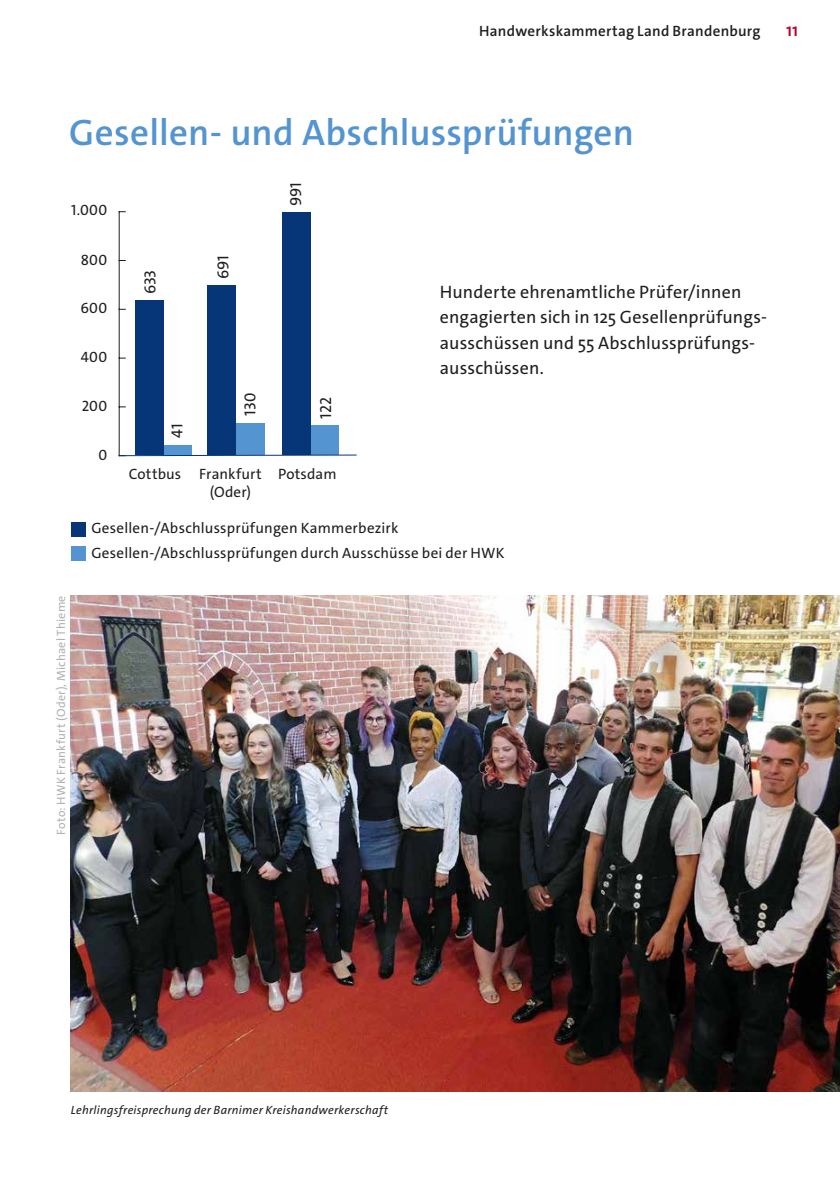
<style>
.page{position:relative;width:840px;height:1191px;background:#fff}
.page>*{position:absolute;margin:0;border:0;box-sizing:border-box;transform-origin:0 0}
.A5_Überschrift_20pt{font:600 37px "The Sans C4 s";letter-spacing:.005em;color:#5394d1}
.A5_Fließtext_Blocksa{font:18px/25.6px "The Sans C4 s";letter-spacing:.01em;color:#201e1c}
.t1{font:600 18px "The Sans C4 s";color:#b8002a}
.t2{font:16px "The Sans C4 s";color:#201e1c}
.A5_Fließtext_Blocksa-2{font:15px "The Sans C4 s";letter-spacing:.015em;color:#201e1c}
.t3{font:600 15px "The Sans C4 s";letter-spacing:.02em;color:#201e1c}
.A5_Fließtext_Blocksa-3{font:italic 12px "The Sans C4 s";letter-spacing:.025em;color:#201e1c}
.t4{font:12px "The Sans C4 s";letter-spacing:.025em;color:#a7a6a6}
</style>
<div class="page">
<div style="left:163px;top:445px;width:28px;height:10px;background:#5394d1"></div>
<div style="left:135px;top:300px;width:28px;height:155px;background:#063677"></div>
<div style="left:236px;top:423px;width:28px;height:32px;background:#5394d1"></div>
<div style="left:208px;top:286px;width:28px;height:169px;background:#063677"></div>
<div style="left:310px;top:425px;width:28px;height:30px;background:#5394d1"></div>
<div style="left:282px;top:213px;width:28px;height:242px;background:#063677"></div>
<hr style="left:119px;top:212px;width:1px;height:244px;background:#201e1c">
<svg style="left:119px;top:454px;width:237px;height:2px"></svg>
<img style="left:71px;top:595px;width:768px;height:496px">
<div style="left:71px;top:522px;width:14px;height:15px;background:#063677"></div>
<div style="left:71px;top:546px;width:14px;height:15px;background:#5394d1"></div>
<p class="t3" style="left:479px;top:21px;width:282px">Handwerkskammertag Land Brandenburg</p>
<p class="t1" style="left:785px;top:19px;width:14px">11</p>
<p class="A5_Überschrift_20pt" style="left:69px;top:109px;width:566px">Gesellen- und Abschlussprüfungen</p>
<p class="A5_Fließtext_Blocksa-2" style="left:71px;top:200px;width:38px">1.000</p>
<p class="A5_Fließtext_Blocksa-2" style="left:81px;top:250px;width:28px">800</p>
<p class="A5_Fließtext_Blocksa-2" style="left:80px;top:299px;width:28px">600</p>
<p class="A5_Fließtext_Blocksa-2" style="left:81px;top:347px;width:28px">400</p>
<p class="A5_Fließtext_Blocksa-2" style="left:82px;top:396px;width:27px">200</p>
<p class="A5_Fließtext_Blocksa-2" style="left:98px;top:445px;width:10px">0</p>
<p class="t2" style="left:140px;top:294px;width:26px;rotate:-90deg">633</p>
<p class="t2" style="left:212px;top:279px;width:25px;rotate:-90deg">691</p>
<p class="t2" style="left:285px;top:206px;width:26px;rotate:-90deg">991</p>
<p class="t2" style="left:167px;top:438px;width:16px;rotate:-90deg">41</p>
<p class="t2" style="left:240px;top:416px;width:24px;rotate:-90deg">130</p>
<p class="A5_Fließtext_Blocksa-2" style="left:129px;top:464px;width:54px">Cottbus</p>
<p class="A5_Fließtext_Blocksa-2" style="left:199px;top:464px;width:64px">Frankfurt</p>
<p class="A5_Fließtext_Blocksa-2" style="left:210px;top:482px;width:43px">(Oder)</p>
<p class="t2" style="left:315px;top:418px;width:23px;rotate:-90deg">122</p>
<p class="A5_Fließtext_Blocksa-2" style="left:278px;top:464px;width:60px">Potsdam</p>
<p class="A5_Fließtext_Blocksa" style="left:439px;top:279px;width:328px">Hunderte ehrenamtliche Prüfer/innen engagierten sich in 125 Gesellenprüfungs&shy;ausschüssen und 55 Abschlussprüfungs&shy;ausschüssen.</p>
<p class="t4" style="left:53px;top:835px;width:241px;rotate:-90deg">Foto: HWK Frankfurt (Oder), Michael Thieme</p>
<p class="A5_Fließtext_Blocksa-2" style="left:91px;top:518px;width:308px">Gesellen-/Abschlussprüfungen Kammerbezirk</p>
<p class="A5_Fließtext_Blocksa-2" style="left:91px;top:543px;width:414px">Gesellen-/Abschlussprüfungen durch Ausschüsse bei der HWK</p>
<p class="A5_Fließtext_Blocksa-3" style="left:71px;top:1102px;width:318px">Lehrlingsfreisprechung der Barnimer Kreishandwerkerschaft</p>
</div>
